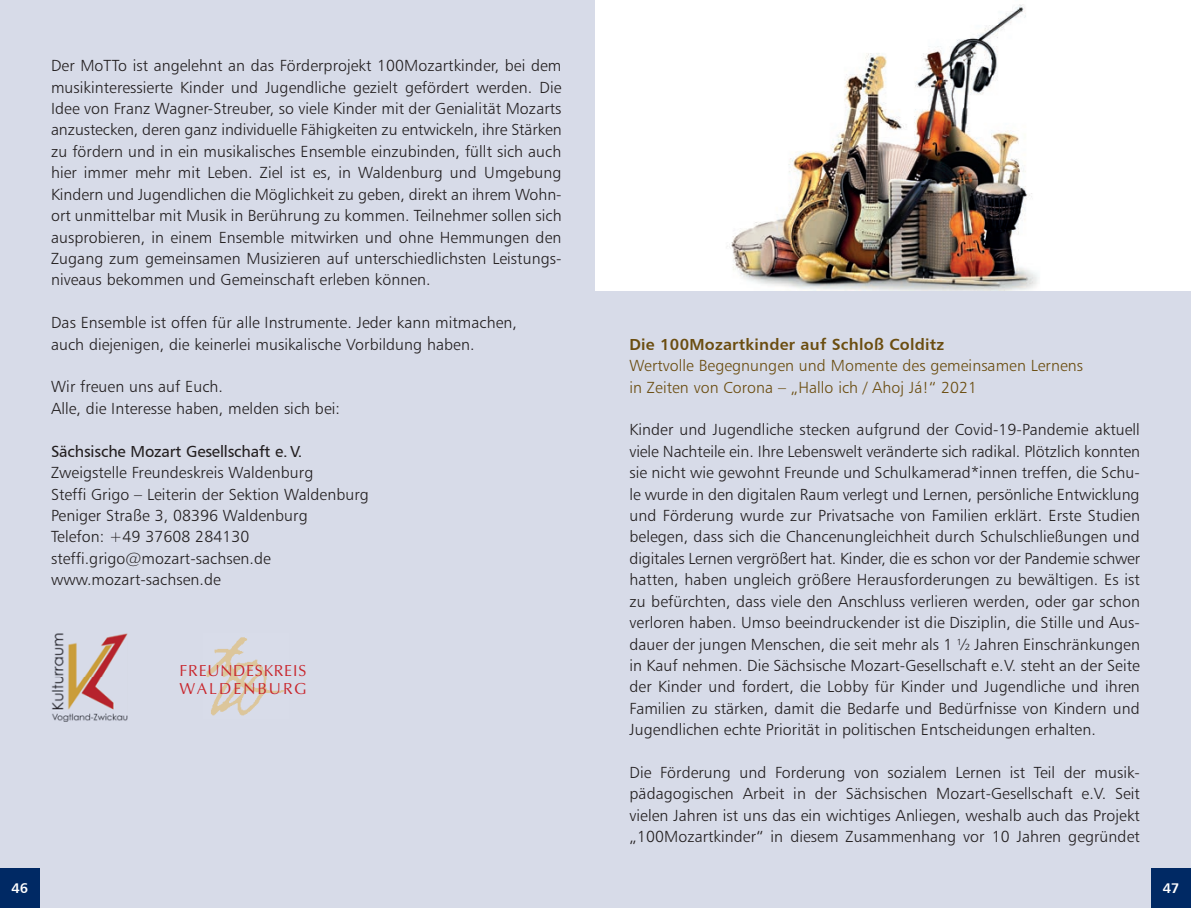
<style>
.page{position:relative;width:1191px;height:908px;background:#fff}
.page>*{position:absolute;margin:0;border:0;box-sizing:border-box;transform-origin:0 0}
.t1{font:16px/21.4px "Humanist 777 BT Light B";letter-spacing:.005em;color:#231f20;text-align:justify}
.t2{font:16px/21.4px "Humanist 777 BT Light B";letter-spacing:.005em;color:#6b4d10}
.t3{font:16px "Humanist 777 BT Bold B";letter-spacing:.015em;color:#6b4d10}
.t4{font:16px "Humanist 777 BT Roman B";letter-spacing:-.01em;color:#231f20}
.t5{font:16px/18px "Zapf Humanist 601 BT";letter-spacing:.055em;color:#c8242b}
.t6{font:14px "Humanist 777 BT Bold B";color:#fff}
</style>
<div class="page">
<div style="left:0;top:0;width:595px;height:907px;background:#d7dbe8"></div>
<div style="left:595px;top:0;width:596px;height:907px;background:#d7dbe8"></div>
<img style="left:206px;top:637px;width:79px;height:79px">
<img style="left:51px;top:633px;width:76px;height:88px">
<div style="left:595px;top:0;width:596px;height:290px;background:#fff"></div>
<img style="left:731px;top:4px;width:307px;height:286px">
<div style="left:1151px;top:867px;width:40px;height:40px;background:#002964"></div>
<div style="left:0;top:867px;width:40px;height:40px;background:#002964"></div>
<p class="t1" style="left:51px;top:55px;width:512px">Der MoTTo ist angelehnt an das Förderprojekt 100Mozartkinder, bei dem musikinteressierte Kinder und Jugendliche gezielt gefördert werden. Die Idee von Franz Wagner-Streuber, so viele Kinder mit der Genialität Mozarts anzustecken, deren ganz individuelle Fähigkeiten zu entwickeln, ihre Stärken zu fördern und in ein musikalisches Ensemble einzubinden, füllt sich auch hier immer mehr mit Leben. Ziel ist es, in Waldenburg und Umgebung Kindern und Jugendlichen die Möglichkeit zu geben, direkt an ihrem Wohn&shy;ort unmittelbar mit Musik in Berührung zu kommen. Teilnehmer sollen sich ausprobieren, in einem Ensemble mitwirken und ohne Hemmungen den Zugang zum gemeinsamen Musizieren auf unterschiedlichsten Leistungs&shy;niveaus bekommen und Gemeinschaft erleben können.</p>
<p class="t1" style="left:51px;top:311px;width:467px">Das Ensemble ist offen für alle Instrumente. Jeder kann mitmachen, auch diejenigen, die keinerlei musikalische Vorbildung haben.</p>
<p class="t1" style="left:51px;top:376px;width:290px">Wir freuen uns auf Euch.<br>Alle, die Interesse haben, melden sich bei:</p>
<p class="t4" style="left:51px;top:441px;width:253px">Sächsische Mozart Gesellschaft e. V.</p>
<p class="t1" style="left:51px;top:461px;width:319px;text-align:left">Zweigstelle Freundeskreis Waldenburg<br>Steffi Grigo – Leiterin der Sektion Waldenburg Peniger Straße 3, 08396 Waldenburg<br>Telefon: +49 37608 284130 steffi.grigo@mozart-sachsen.de www.mozart-sachsen.de</p>
<p class="t5" style="left:179px;top:661px;width:128px">FREUNDESKREIS<br>WALDENBURG</p>
<p class="t3" style="left:629px;top:334px;width:316px">Die 100Mozartkinder auf Schloß Colditz</p>
<p class="t2" style="left:629px;top:354px;width:455px">Wertvolle Begegnungen und Momente des gemeinsamen Lernens in Zeiten von Corona – „Hallo ich / Ahoj Já!“ 2021</p>
<p class="t1" style="left:629px;top:418px;width:512px">Kinder und Jugendliche stecken aufgrund der Covid-19-Pandemie aktuell viele Nachteile ein. Ihre Lebenswelt veränderte sich radikal. Plötzlich konnten sie nicht wie gewohnt Freunde und Schulkamerad*innen treffen, die Schu&shy;le wurde in den digitalen Raum verlegt und Lernen, persönliche Entwicklung und Förderung wurde zur Privatsache von Familien erklärt. Erste Studien belegen, dass sich die Chancenungleichheit durch Schulschließungen und digitales Lernen vergrößert hat. Kinder, die es schon vor der Pandemie schwer hatten, haben ungleich größere Herausforderungen zu bewältigen. Es ist zu befürchten, dass viele den Anschluss verlieren werden, oder gar schon verloren haben. Umso beeindruckender ist die Disziplin, die Stille und Aus&shy;dauer der jungen Menschen, die seit mehr als 1 ½ Jahren Einschränkungen in Kauf nehmen. Die Sächsische Mozart-Gesellschaft e.V. steht an der Seite der Kinder und fordert, die Lobby für Kinder und Jugendliche und ihren Familien zu stärken, damit die Bedarfe und Bedürfnisse von Kindern und Jugendlichen echte Priorität in politischen Entscheidungen erhalten.</p>
<p class="t1" style="left:629px;top:761px;width:512px">Die Förderung und Forderung von sozialem Lernen ist Teil der musik&shy;pädagogischen Arbeit in der Sächsischen Mozart-Gesellschaft e.V. Seit vielen Jahren ist uns das ein wichtiges Anliegen, weshalb auch das Projekt „100Mozartkinder“ in diesem Zusammenhang vor 10 Jahren gegründet</p>
<p class="t6" style="left:12px;top:879px;width:18px">46</p>
<p class="t6" style="left:1162px;top:879px;width:18px">47</p>
</div>
